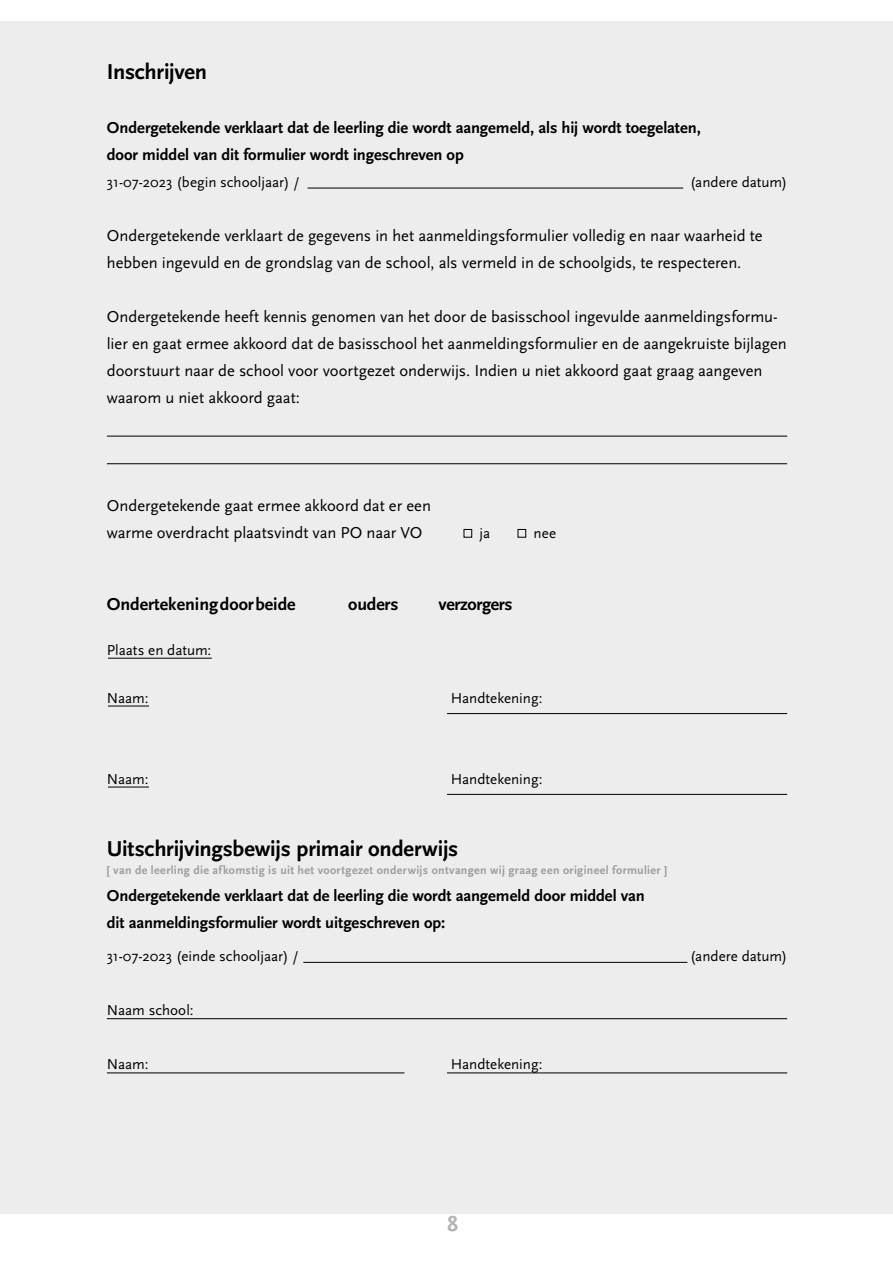
<style>
.page{position:relative;width:893px;height:1263px;background:#fff}
.page>*{position:absolute;margin:0;border:0;box-sizing:border-box;transform-origin:0 0}
.t1{font:700 22.5px "Scala Sans";letter-spacing:-.01em;color:#000}
.t2{font:700 22.5px "Scala Sans Figures";color:#b3b2b2}
.t3{font:700 18px "Scala Sans";color:#000}
.t4{font:700 18px "Scala Sans";letter-spacing:-.02em;color:#000}
.t5{font:16.5px/27px "Scala Sans";letter-spacing:-.005em;color:#000}
.t6{font:700 16.5px/27px "Scala Sans";letter-spacing:-.005em;color:#000}
.t7{font:15px "Scala Sans";color:#000}
.t8{font:700 12px "Scala Sans";letter-spacing:.025em;color:#9d9d9c}
</style>
<div class="page">
<div style="left:0;top:21px;width:893px;height:1193px;background:#ededed"></div>
<div style="left:464px;top:529px;width:8px;height:9px;border:1px solid #000"></div>
<div style="left:518px;top:529px;width:8px;height:9px;border:1px solid #000"></div>
<hr style="left:108px;top:658px;width:103px;height:1px;background:#000">
<hr style="left:108px;top:706px;width:40px;height:1px;background:#000">
<hr style="left:108px;top:787px;width:40px;height:1px;background:#000">
<hr style="left:308px;top:188px;width:375px;height:1px;background:#000">
<hr style="left:303px;top:962px;width:384px;height:1px;background:#000">
<hr style="left:107px;top:1018px;width:680px;height:1px;background:#000">
<hr style="left:107px;top:463px;width:680px;height:1px;background:#000">
<hr style="left:107px;top:436px;width:680px;height:1px;background:#000">
<hr style="left:107px;top:1073px;width:297px;height:1px;background:#000">
<hr style="left:447px;top:713px;width:340px;height:1px;background:#000">
<hr style="left:447px;top:794px;width:340px;height:1px;background:#000">
<hr style="left:447px;top:1073px;width:340px;height:1px;background:#000">
<h1 class="t1" style="left:107px;top:59px;width:102px">Inschrijven</h1>
<p class="t6" style="left:107px;top:114px;width:595px">Ondergetekende verklaart dat de leerling die wordt aangemeld, als hij wordt toegelaten, door middel van dit formulier wordt ingeschreven op</p>
<p class="t7" style="left:107px;top:174px;width:194px">31-07-2023 (begin schooljaar) /</p>
<p class="t7" style="left:690px;top:174px;width:98px">(andere datum)</p>
<p class="t5" style="left:107px;top:222px;width:657px">Ondergetekende verklaart de gegevens in het aanmeldingsformulier volledig en naar waarheid te hebben ingevuld en de grondslag van de school, als vermeld in de schoolgids, te respecteren.</p>
<p class="t5" style="left:107px;top:303px;width:681px">Ondergetekende heeft kennis genomen van het door de basisschool ingevulde aanmeldingsformu&shy;lier en gaat ermee akkoord dat de basisschool het aanmeldingsformulier en de aangekruiste bijlagen doorstuurt naar de school voor voortgezet onderwijs. Indien u niet akkoord gaat graag aangeven waarom u niet akkoord gaat:</p>
<p class="t5" style="left:107px;top:492px;width:326px">Ondergetekende gaat ermee akkoord dat er een warme overdracht plaatsvindt van PO naar VO</p>
<p class="t7" style="left:480px;top:524px;width:12px">ja</p>
<p class="t7" style="left:534px;top:524px;width:24px">nee</p>
<p class="t3" style="left:107px;top:595px;width:190px">Ondertekening door beide</p>
<p class="t3" style="left:348px;top:595px;width:52px">ouders</p>
<p class="t4" style="left:438px;top:595px;width:76px">verzorgers</p>
<p class="t7" style="left:107px;top:642px;width:106px">Plaats en datum:</p>
<p class="t7" style="left:107px;top:690px;width:43px">Naam:</p>
<p class="t7" style="left:451px;top:690px;width:93px">Handtekening:</p>
<p class="t7" style="left:107px;top:771px;width:43px">Naam:</p>
<p class="t7" style="left:451px;top:771px;width:93px">Handtekening:</p>
<h1 class="t1" style="left:107px;top:837px;width:353px">Uitschrijvingsbewijs primair onderwijs</h1>
<p class="t8" style="left:107px;top:864px;width:562px">[ van de leerling die afkomstig is uit het voortgezet onderwijs ontvangen wij graag een origineel formulier ]</p>
<p class="t6" style="left:107px;top:883px;width:540px">Ondergetekende verklaart dat de leerling die wordt aangemeld door middel van dit aanmeldingsformulier wordt uitgeschreven op:</p>
<p class="t7" style="left:107px;top:948px;width:193px">31-07-2023 (einde schooljaar) /</p>
<p class="t7" style="left:690px;top:948px;width:98px">(andere datum)</p>
<p class="t7" style="left:107px;top:1002px;width:88px">Naam school:</p>
<p class="t7" style="left:107px;top:1056px;width:43px">Naam:</p>
<p class="t7" style="left:451px;top:1056px;width:93px">Handtekening:</p>
<h1 class="t2" style="left:447px;top:1214px;width:13px">8</h1>
</div>
